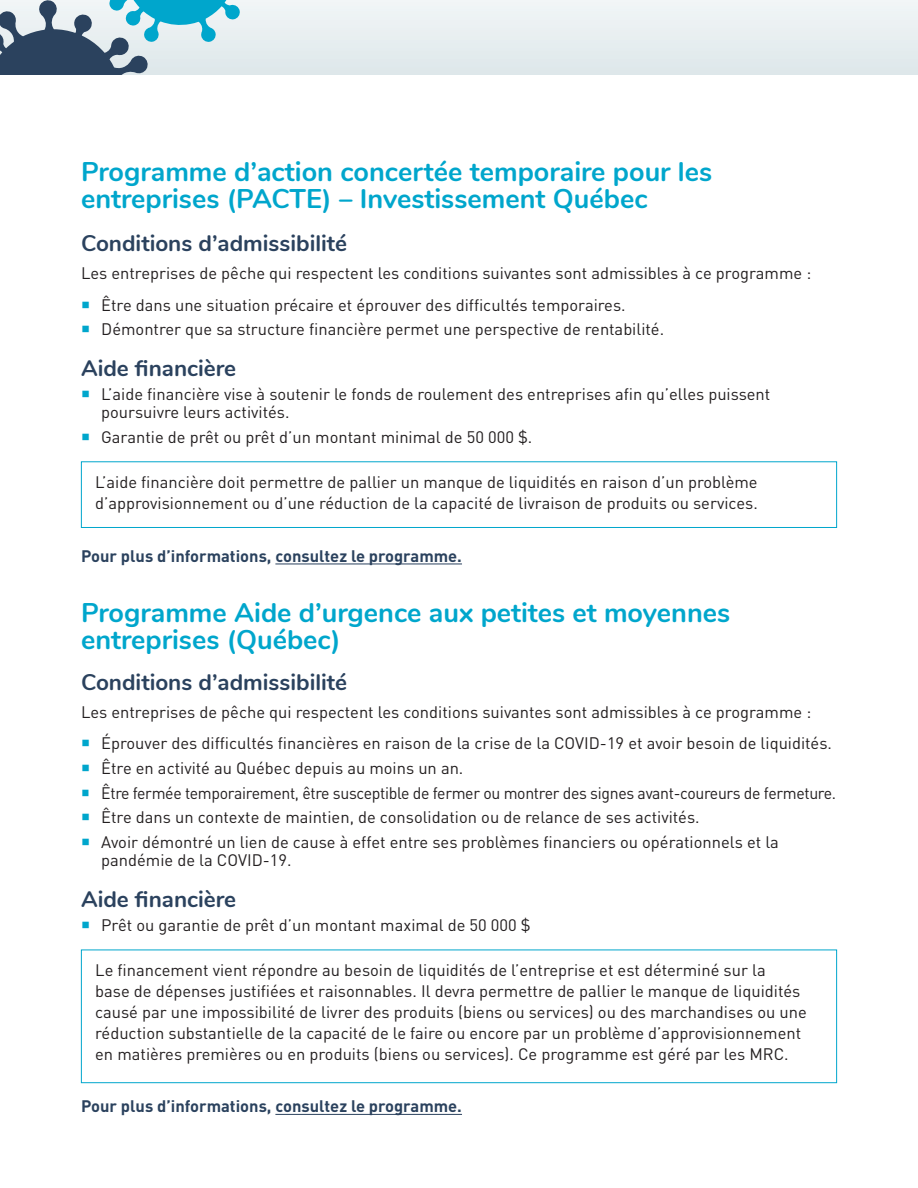
<style>
.page{position:relative;width:918px;height:1188px;background:#fff}
.page>*{position:absolute;margin:0;border:0;box-sizing:border-box;transform-origin:0 0}
.t1{font:700 27px/27px "Nunito";color:#00a6cc}
.t2{font:700 22.5px "Nunito";color:#2b425e}
.t3{font:16.5px/21px "DINOT";color:#231f20}
.t4{font:700 16.5px "DINOT";color:#2b425e}
</style>
<div class="page">
<div style="left:0;top:0;width:918px;height:152px;background:#e8eff0"></div>
<svg style="left:0;top:0;width:256px;height:75px"></svg>
<div style="left:0;top:75px;width:918px;height:536px;background:#fff"></div>
<hr style="left:275px;top:564px;width:187px;height:1px;background:#2b425e">
<hr style="left:275px;top:1114px;width:187px;height:1px;background:#2b425e">
<div style="left:81px;top:461px;width:756px;height:67px;border:1px solid #00a6cc"></div>
<div style="left:81px;top:950px;width:756px;height:133px;border:1px solid #00a6cc"></div>
<h1 class="t1" style="left:81px;top:156px;width:633px">Programme d’action concertée temporaire pour les entreprises (PACTE) – Investissement Québec</h1>
<h2 class="t2" style="left:81px;top:227px;width:268px">Conditions d’admissibilité</h2>
<p class="t3" style="left:101px;top:257px;width:712px;line-height:31.5px;text-indent:-20px">Les entreprises de pêche qui respectent les conditions suivantes sont admissibles à ce programme :<br>Être dans une situation précaire et éprouver des difficultés temporaires.</p>
<p class="t3" style="left:101px;top:318px;width:564px">Démontrer que sa structure financière permet une perspective de rentabilité.</p>
<h2 class="t2" style="left:81px;top:351px;width:157px">Aide financière</h2>
<p class="t3" style="left:101px;top:385px;width:671px;line-height:18px">L’aide financière vise à soutenir le fonds de roulement des entreprises afin qu’elles puissent poursuivre leurs activités.</p>
<p class="t3" style="left:101px;top:426px;width:433px">Garantie de prêt ou prêt d’un montant minimal de 50 000 $.</p>
<p class="t3" style="left:95px;top:471px;width:664px">L’aide financière doit permettre de pallier un manque de liquidités en raison d’un problème d’approvisionnement ou d’une réduction de la capacité de livraison de produits ou services.</p>
<p class="t4" style="left:81px;top:545px;width:383px">Pour plus d’informations, consultez le programme.</p>
<h1 class="t1" style="left:81px;top:598px;width:651px">Programme Aide d’urgence aux petites et moyennes entreprises (Québec)</h1>
<h2 class="t2" style="left:81px;top:666px;width:268px">Conditions d’admissibilité</h2>
<p class="t3" style="left:101px;top:695px;width:732px;line-height:31.5px;text-indent:-20px">Les entreprises de pêche qui respectent les conditions suivantes sont admissibles à ce programme :<br>Éprouver des difficultés financières en raison de la crise de la COVID-19 et avoir besoin de liquidités.</p>
<p class="t3" style="left:101px;top:755px;width:736px;line-height:24.8px">Être en activité au Québec depuis au moins un an.<br>Être fermée temporairement, être susceptible de fermer ou montrer des signes avant-coureurs de fermeture.<br>Être dans un contexte de maintien, de consolidation ou de relance de ses activités.<br>Avoir démontré un lien de cause à effet entre ses problèmes financiers ou opérationnels et la</p>
<p class="t3" style="left:101px;top:849px;width:192px">pandémie de la COVID-19.</p>
<h2 class="t2" style="left:81px;top:882px;width:157px">Aide financière</h2>
<p class="t3" style="left:101px;top:914px;width:431px">Prêt ou garantie de prêt d’un montant maximal de 50 000 $</p>
<p class="t3" style="left:95px;top:959px;width:713px">Le financement vient répondre au besoin de liquidités de l’entreprise et est déterminé sur la<br>base de dépenses justifiées et raisonnables. Il devra permettre de pallier le manque de liquidités causé par une impossibilité de livrer des produits (biens ou services) ou des marchandises ou une réduction substantielle de la capacité de le faire ou encore par un problème d’approvisionnement en matières premières ou en produits (biens ou services). Ce programme est géré par les MRC.</p>
<p class="t4" style="left:81px;top:1095px;width:383px">Pour plus d’informations, consultez le programme.</p>
</div>
